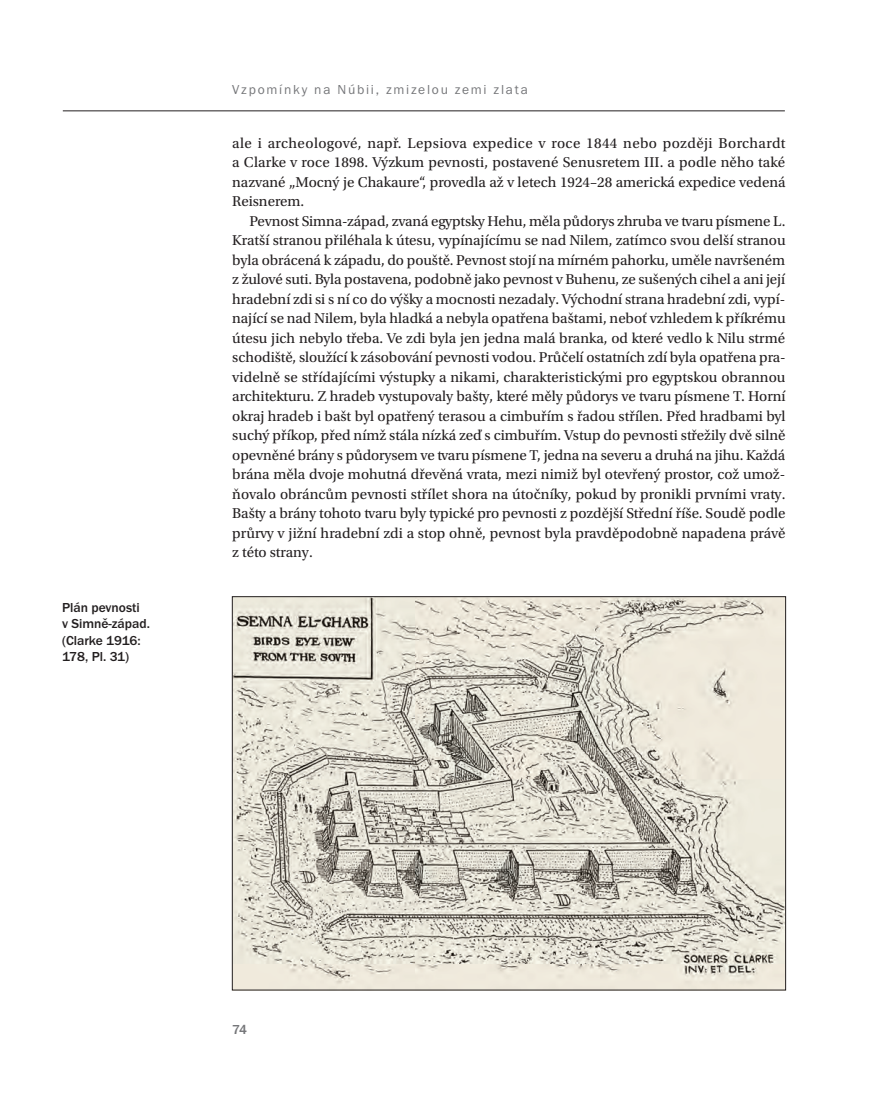
<style>
.page{position:relative;width:878px;height:1112px;background:#fff}
.page>*{position:absolute;margin:0;border:0;box-sizing:border-box;transform-origin:0 0}
.t1{font:15px/19.5px "Utopia Std";color:#231f20;text-align:justify}
.t2{font:500 13.5px/16.5px "Franklin Got Itc TOT";color:#231f20}
.t3{font:13.5px "Franklin Got Itc TOT Boo";letter-spacing:.13em;color:#757679}
.t4{font:500 13.5px "Franklin Got Itc TOT";color:#757679}
</style>
<div class="page">
<hr style="left:63px;top:111px;width:721px;height:1px;background:#231f20">
<img style="left:234px;top:598px;width:549px;height:390px">
<p class="t2" style="left:62px;top:599px;width:89px">Plán pevnosti<br>v Simně-západ. (Clarke 1916:<br>178, Pl. 31)</p>
<p class="t3" style="left:232px;top:82px;width:297px">Vzpomínky na Núbii, zmizelou zemi zlata</p>
<p class="t1" style="left:232px;top:133px;width:554px">ale i archeologové, např. Lepsiova expedice v roce 1844 nebo později Borchardt a Clarke v roce 1898. Výzkum pevnosti, postavené Senusretem III. a podle něho také nazvané „Mocný je Chakaure“, provedla až v letech 1924–28 americká expedice vedená Reisnerem.</p>
<p class="t1" style="left:232px;top:211px;width:554px;text-indent:17px">Pevnost Simna-západ, zvaná egyptsky Hehu, měla půdorys zhruba ve tvaru písmene L.<br>Kratší stranou přiléhala k útesu, vypínajícímu se nad Nilem, zatímco svou delší stranou byla obrácená k západu, do pouště. Pevnost stojí na mírném pahorku, uměle navršeném z žulové suti. Byla postavena, podobně jako pevnost v Buhenu, ze sušených cihel a ani její hradební zdi si s ní co do výšky a mocnosti nezadaly. Východní strana hradební zdi, vypí&shy;nající se nad Nilem, byla hladká a nebyla opatřena baštami, neboť vzhledem k příkrému útesu jich nebylo třeba. Ve zdi byla jen jedna malá branka, od které vedlo k Nilu strmé schodiště, sloužící k zásobování pevnosti vodou. Průčelí ostatních zdí byla opatřena pra&shy;videlně se střídajícími výstupky a nikami, charakteristickými pro egyptskou obrannou architekturu. Z hradeb vystupovaly bašty, které měly půdorys ve tvaru písmene T. Horní okraj hradeb i bašt byl opatřený terasou a cimbuřím s řadou střílen. Před hradbami byl suchý příkop, před nímž stála nízká zeď s cimbuřím. Vstup do pevnosti střežily dvě silně opevněné brány s půdorysem ve tvaru písmene T, jedna na severu a druhá na jihu. Každá brána měla dvoje mohutná dřevěná vrata, mezi nimiž byl otevřený prostor, což umož&shy;ňovalo obráncům pevnosti střílet shora na útočníky, pokud by pronikli prvními vraty.<br>Bašty a brány tohoto tvaru byly typické pro pevnosti z pozdější Střední říše. Soudě podle průrvy v jižní hradební zdi a stop ohně, pevnost byla pravděpodobně napadena právě z této strany.</p>
<p class="t4" style="left:232px;top:1022px;width:16px">74</p>
</div>
